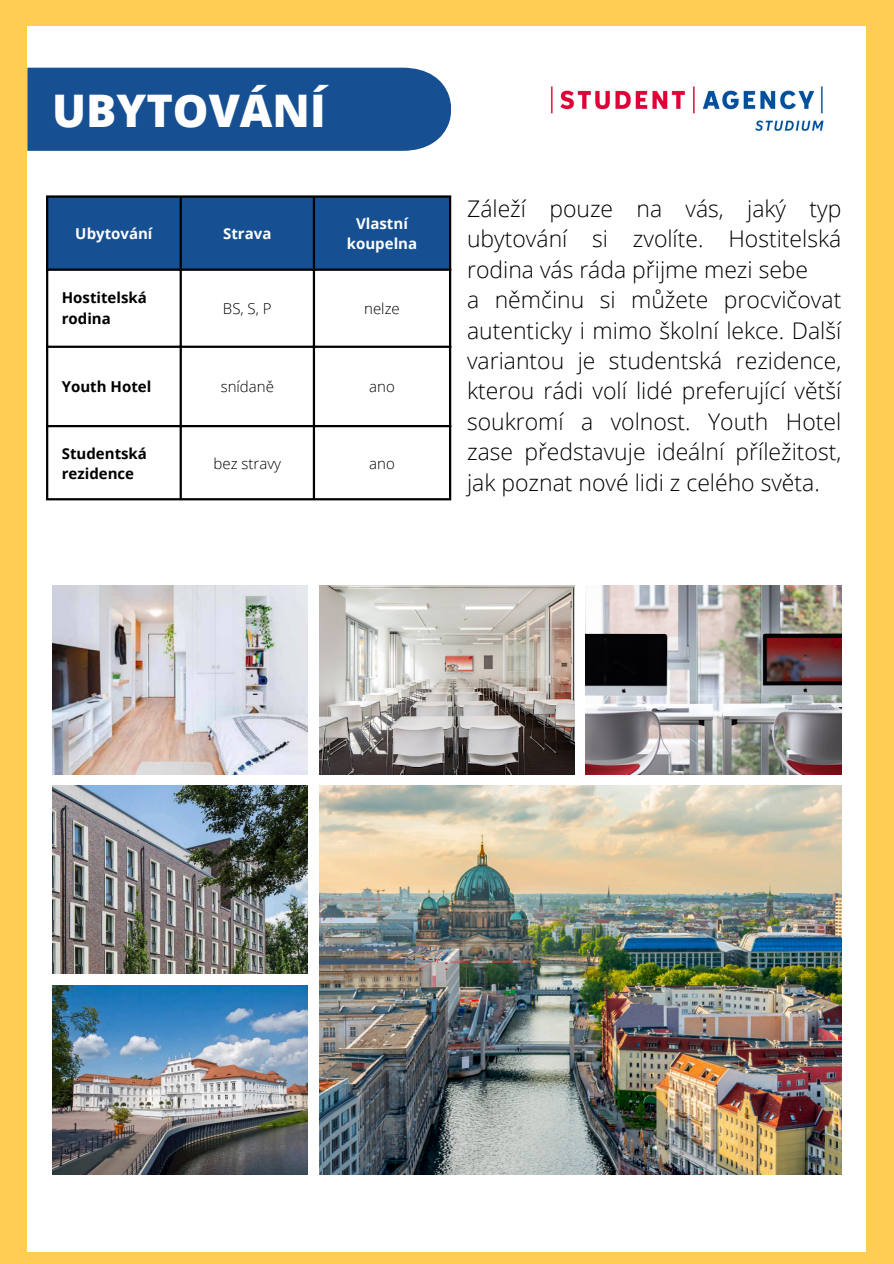
<style>
.page{position:relative;width:894px;height:1264px;background:#fff}
.page>*{position:absolute;margin:0;border:0;box-sizing:border-box;transform-origin:0 0}
.t1{font:800 44.85px "Open Sans";color:#fefeff}
.t2{font:300 22.95px/30.3px "Open Sans";color:#000;text-align:justify}
.t3{font:700 15px/20.2px "Open Sans";color:#000}
.t4{font:300 15px "Open Sans";color:#000}
.t5{font:700 15px/20.2px "Open Sans";color:#fff;text-align:center}
.t6{font:700 15px "Open Sans";color:#fefeff}
</style>
<div class="page">
<div style="left:0;top:0;width:893px;height:1263px;background:#ffcd54"></div>
<div style="left:27px;top:26px;width:839px;height:1225px;background:#fff"></div>
<img style="left:319px;top:786px;width:522px;height:388px">
<img style="left:52px;top:985px;width:256px;height:189px">
<img style="left:52px;top:786px;width:256px;height:187px">
<img style="left:52px;top:585px;width:256px;height:189px">
<img style="left:319px;top:585px;width:255px;height:189px">
<img style="left:585px;top:585px;width:256px;height:189px">
<img style="left:550px;top:86px;width:274px;height:45px">
<div style="left:27px;top:68px;width:424px;height:83px;background:#165092"></div>
<div style="left:48px;top:198px;width:401px;height:70px;background:#165092"></div>
<hr style="left:46px;top:198px;width:2px;height:300px;background:#000">
<hr style="left:179px;top:198px;width:3px;height:300px;background:#000">
<hr style="left:313px;top:198px;width:2px;height:300px;background:#000">
<hr style="left:449px;top:198px;width:2px;height:300px;background:#000">
<hr style="left:46px;top:195px;width:405px;height:3px;background:#000">
<hr style="left:46px;top:268px;width:405px;height:3px;background:#000">
<hr style="left:46px;top:345px;width:405px;height:3px;background:#000">
<hr style="left:46px;top:425px;width:405px;height:2px;background:#000">
<hr style="left:46px;top:498px;width:405px;height:2px;background:#000">
<p class="t1" style="left:52px;top:79px;width:275px">UBYTOVÁNÍ</p>
<p class="t6" style="left:75px;top:223px;width:79px">Ubytování</p>
<p class="t5" style="left:223px;top:223px;width:50px">Strava</p>
<p class="t5" style="left:347px;top:213px;width:72px">Vlastní koupelna</p>
<p class="t3" style="left:62px;top:287px;width:87px">Hostitelská rodina</p>
<p class="t4" style="left:223px;top:297px;width:50px">BS, S, P</p>
<p class="t4" style="left:364px;top:297px;width:37px">nelze</p>
<p class="t3" style="left:62px;top:376px;width:91px">Youth Hotel</p>
<p class="t4" style="left:221px;top:376px;width:55px">snídaně</p>
<p class="t4" style="left:369px;top:376px;width:27px">ano</p>
<p class="t3" style="left:62px;top:443px;width:87px">Studentská rezidence</p>
<p class="t4" style="left:213px;top:453px;width:69px">bez stravy</p>
<p class="t4" style="left:369px;top:453px;width:27px">ano</p>
<p class="t2" style="left:467px;top:193px;width:375px">Záleží pouze na vás, jaký typ ubytování si zvolíte. Hostitelská rodina vás ráda přijme mezi sebe</p>
<p class="t2" style="left:467px;top:284px;width:375px">a němčinu si můžete procvičovat autenticky i mimo školní lekce. Další variantou je studentská rezidence, kterou rádi volí lidé preferující větší soukromí a volnost. Youth Hotel zase představuje ideální příležitost, jak poznat nové lidi z celého světa.</p>
</div>
